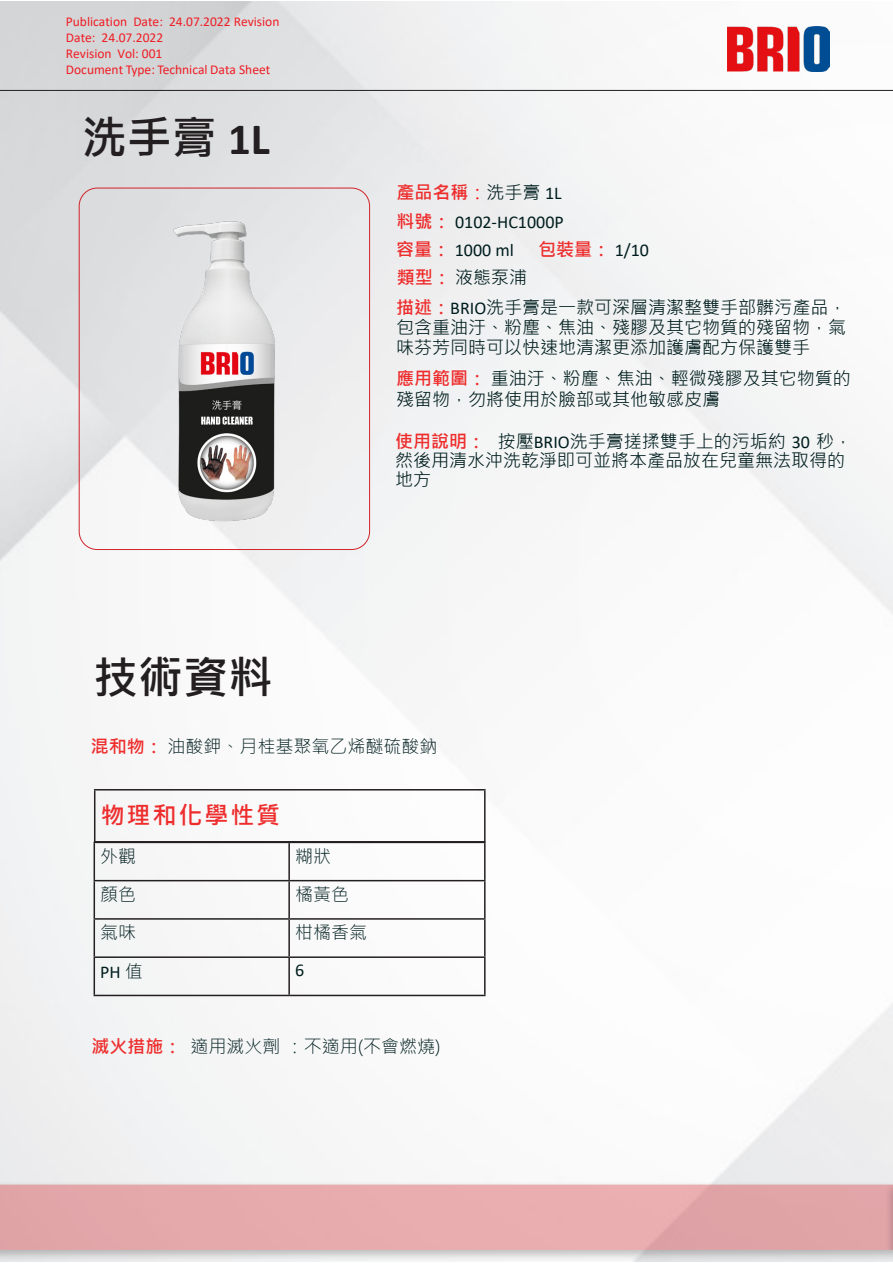
<style>
.page{position:relative;width:893px;height:1263px;background:#fff}
.page>*{position:absolute;margin:0;border:0;box-sizing:border-box;transform-origin:0 0}
.t1{font:700 45px "Microsoft Jheng Hei";color:#231f20}
.Paragraf_Stili_1{font:700 24px "Microsoft Jheng Hei";letter-spacing:.08em;color:#ee2d2d}
.t2{font:18px/19px "Microsoft Jheng Hei";color:#001d1e}
.t3{font:300 18px "Microsoft Jheng Hei";color:#001d1e}
.t4{font:18px/28.3px "Calibri";color:#001d1e;text-align:justify}
.t5{font:700 18px "Microsoft Jheng Hei";color:#ee2d2d}
.t6{font:13.5px/16.2px "Calibri";color:#ee1d23}
.s1{font-family:"Calibri"}
.s2{font-family:"Microsoft Jheng Hei";font-weight:700;color:#ee2d2d}
.s3{font-family:"Microsoft Jheng Hei";color:#f00}
.s4{font-family:"Microsoft Jheng Hei"}
.s5{font-family:"Calibri";font-weight:400;color:#001d1e}
.s6{font-weight:700;color:#ee2d2d}
.s7{font-family:"Microsoft Jheng Hei";font-weight:300}
</style>
<div class="page">
<img style="left:0;top:1px;width:893px;height:1179px">
<hr style="left:0;top:90px;width:893px;height:1px;background:#231f20">
<img style="left:728px;top:27px;width:101px;height:44px">
<div style="left:0;top:1180px;width:893px;height:82px;background:#231f20;opacity:.75"></div>
<div style="left:0;top:1184px;width:884px;height:66px;background:#e5a9ac"></div>
<div style="left:884px;top:1181px;width:9px;height:81px;background:#231f20;opacity:.75"></div>
<svg style="left:892px;top:1185px;width:1px;height:65px"></svg>
<img style="left:107px;top:201px;width:234px;height:335px">
<div style="left:79px;top:188px;width:291px;height:362px;border:1px solid #d1232a;border-radius:18px"></div>
<hr style="left:94px;top:842px;width:195px;height:1px;background:#231f20">
<hr style="left:94px;top:843px;width:1px;height:37px;background:#231f20">
<hr style="left:289px;top:842px;width:197px;height:1px;background:#231f20">
<hr style="left:288px;top:843px;width:2px;height:37px;background:#231f20">
<hr style="left:484px;top:843px;width:2px;height:37px;background:#231f20">
<hr style="left:94px;top:880px;width:195px;height:1px;background:#231f20">
<hr style="left:94px;top:881px;width:1px;height:37px;background:#231f20">
<hr style="left:289px;top:880px;width:197px;height:1px;background:#231f20">
<hr style="left:288px;top:881px;width:2px;height:37px;background:#231f20">
<hr style="left:484px;top:881px;width:2px;height:37px;background:#231f20">
<hr style="left:94px;top:918px;width:195px;height:2px;background:#231f20">
<hr style="left:94px;top:920px;width:1px;height:36px;background:#231f20">
<hr style="left:289px;top:918px;width:197px;height:2px;background:#231f20">
<hr style="left:288px;top:920px;width:2px;height:36px;background:#231f20">
<hr style="left:484px;top:920px;width:2px;height:36px;background:#231f20">
<hr style="left:94px;top:956px;width:195px;height:2px;background:#231f20">
<hr style="left:94px;top:958px;width:1px;height:37px;background:#231f20">
<hr style="left:289px;top:956px;width:197px;height:2px;background:#231f20">
<hr style="left:288px;top:958px;width:2px;height:37px;background:#231f20">
<hr style="left:484px;top:958px;width:2px;height:37px;background:#231f20">
<hr style="left:94px;top:995px;width:195px;height:1px;background:#231f20">
<hr style="left:289px;top:995px;width:197px;height:1px;background:#231f20">
<hr style="left:94px;top:789px;width:392px;height:1px;background:#231f20">
<hr style="left:94px;top:790px;width:1px;height:51px;background:#231f20">
<hr style="left:484px;top:790px;width:2px;height:51px;background:#231f20">
<hr style="left:94px;top:841px;width:392px;height:1px;background:#231f20">
<p class="t6" style="left:66px;top:13px;width:215px">Publication Date: 24.07.2022 Revision<br>Date: 24.07.2022<br>Revision Vol: 001<br>Document Type: Technical Data Sheet</p>
<p class="t1" style="left:82px;top:109px;width:190px">洗手膏 <span class="s1">1L</span></p>
<p class="t1" style="left:93px;top:649px;width:182px">技術資料</p>
<p class="t4" style="left:396px;top:178px;width:169px"><span class="s2">產品名稱</span><span class="s3">：</span><span class="s4">洗手膏</span> 1L<span class="s2">料號：</span> 0102-HC1000P<span class="s2">容量：</span> 1000 ml</p>
<p class="t5" style="left:538px;top:238px;width:112px">包裝量： <span class="s5">1/10</span></p>
<p class="t2" style="left:396px;top:263px;width:452px;line-height:29.5px"><span class="s6">類型：</span> 液態泵浦<br><span class="s6">描述：</span><span class="s1">BRIO</span>洗手膏是一款可深層清潔整雙手部髒污產品，</p>
<p class="t2" style="left:396px;top:317px;width:451px;line-height:20px">包含重油汙、粉塵、焦油、殘膠及其它物質的殘留物，氣味芬芳同時可以快速地清潔更添加護膚配方保護雙手</p>
<p class="t2" style="left:396px;top:367px;width:456px;line-height:21.6px"><span class="s6">應用範圍：</span> 重油汙、粉塵、焦油、輕微殘膠及其它物質的殘留物，勿將使用於臉部或其他敏感皮膚</p>
<p class="t2" style="left:395px;top:432px;width:459px"><span class="s6">使用說明：</span> 按壓<span class="s1">BRIO</span>洗手膏搓揉雙手上的污垢約 <span class="s1">30</span> 秒，然後用清水沖洗乾淨即可並將本產品放在兒童無法取得的地方</p>
<p class="t3" style="left:91px;top:735px;width:348px"><span class="s6">混和物：</span>油酸鉀、月桂基聚氧乙烯醚硫酸鈉</p>
<p class="Paragraf_Stili_1" style="left:101px;top:800px;width:181px">物理和化學性質</p>
<p class="t3" style="left:100px;top:845px;width:37px">外觀</p>
<p class="t3" style="left:295px;top:845px;width:37px">糊狀</p>
<p class="t3" style="left:100px;top:883px;width:37px">顏色</p>
<p class="t3" style="left:295px;top:883px;width:55px">橘黃色</p>
<p class="t3" style="left:100px;top:921px;width:37px">氣味</p>
<p class="t3" style="left:295px;top:921px;width:73px">柑橘香氣</p>
<p class="t4" style="left:100px;top:957px;width:44px">PH <span class="s7">值</span></p>
<p class="t4" style="left:295px;top:955px;width:11px">6</p>
<p class="t3" style="left:91px;top:1035px;width:351px"><span class="s6">滅火措施：</span>適用滅火劑 ：不適用(不會燃燒)</p>
</div>
